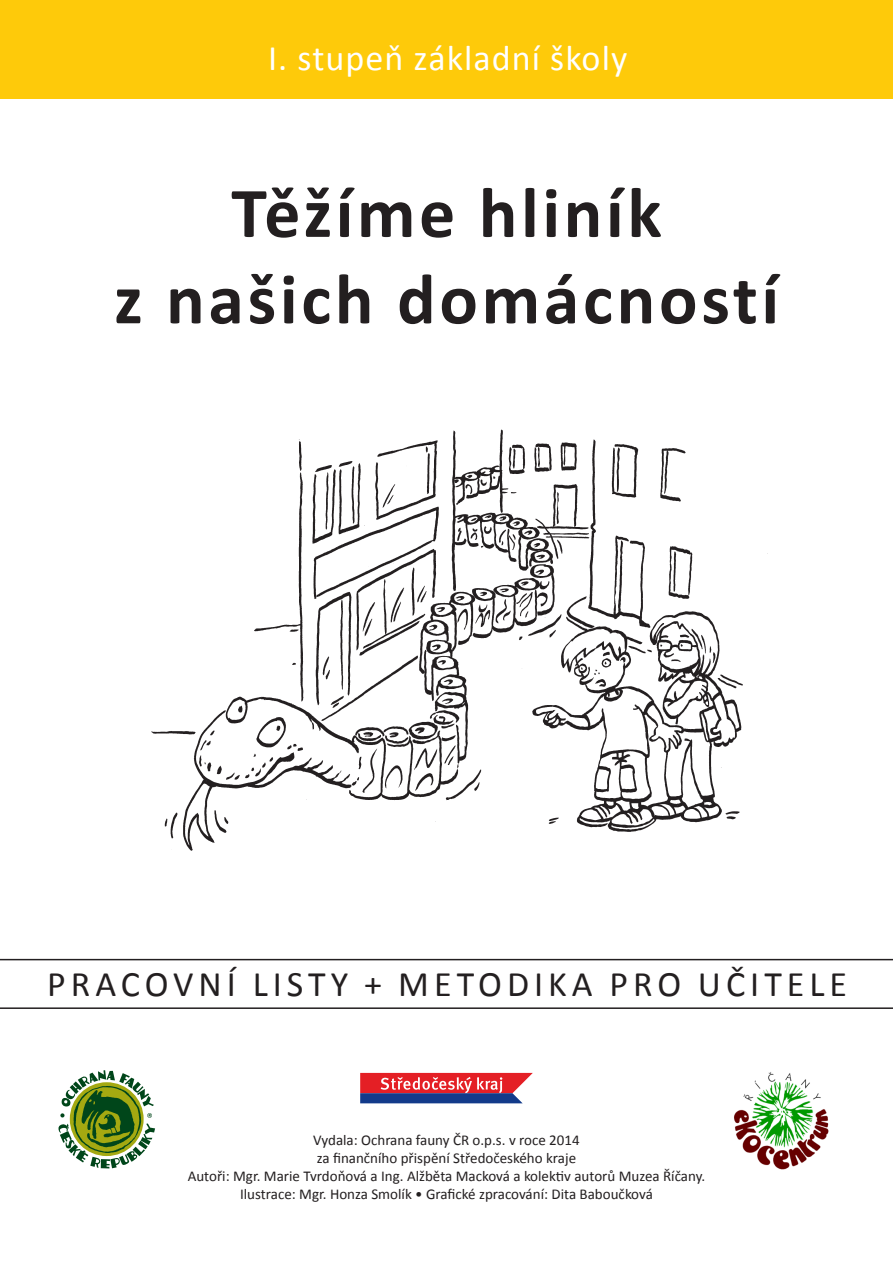
<style>
.page{position:relative;width:893px;height:1263px;background:#fff}
.page>*{position:absolute;margin:0;border:0;box-sizing:border-box;transform-origin:0 0}
.t1{font:700 72px "Calibri";letter-spacing:.05em;color:#231f20}
.t2{font:36px "Calibri";letter-spacing:.14em;color:#231f20}
.t3{font:36px "Calibri";letter-spacing:.03em;color:#fff}
.t4{font:15px "Calibri";color:#231f20}
</style>
<div class="page">
<div style="left:0;top:0;width:893px;height:99px;background:#feca0a"></div>
<svg style="left:360px;top:1073px;width:173px;height:30px;background:#aa4e69"></svg>
<img style="left:734px;top:1072px;width:95px;height:98px">
<svg style="left:61px;top:1070px;width:93px;height:37px"></svg>
<img style="left:72px;top:1084px;width:70px;height:29px">
<svg style="left:58px;top:1113px;width:97px;height:55px"></svg>
<hr style="left:0;top:1007px;width:893px;height:2px;background:#231f20">
<hr style="left:0;top:959px;width:893px;height:1px;background:#231f20">
<img style="left:151px;top:429px;width:617px;height:422px">
<p class="t3" style="left:268px;top:35px;width:361px">I. stupeň základní školy</p>
<p class="t1" style="left:231px;top:167px;width:432px">Těžíme hliník</p>
<p class="t1" style="left:114px;top:253px;width:666px">z našich domácností</p>
<p class="t2" style="left:47px;top:961px;width:801px">PRACOVNÍ LISTY + METODIKA PRO UČITELE</p>
<p class="t4" style="left:313px;top:1131px;width:268px">Vydala: Ochrana fauny ČR o.p.s. v roce 2014</p>
<p class="t4" style="left:317px;top:1149px;width:261px">za finančního přispění Středočeského kraje</p>
<p class="t4" style="left:188px;top:1167px;width:519px">Autoři: Mgr. Marie Tvrdoňová a Ing. Alžběta Macková a kolektiv autorů Muzea Říčany.</p>
<p class="t4" style="left:240px;top:1185px;width:414px">Ilustrace: Mgr. Honza Smolík • Grafické zpracování: Dita Baboučková</p>
</div>
